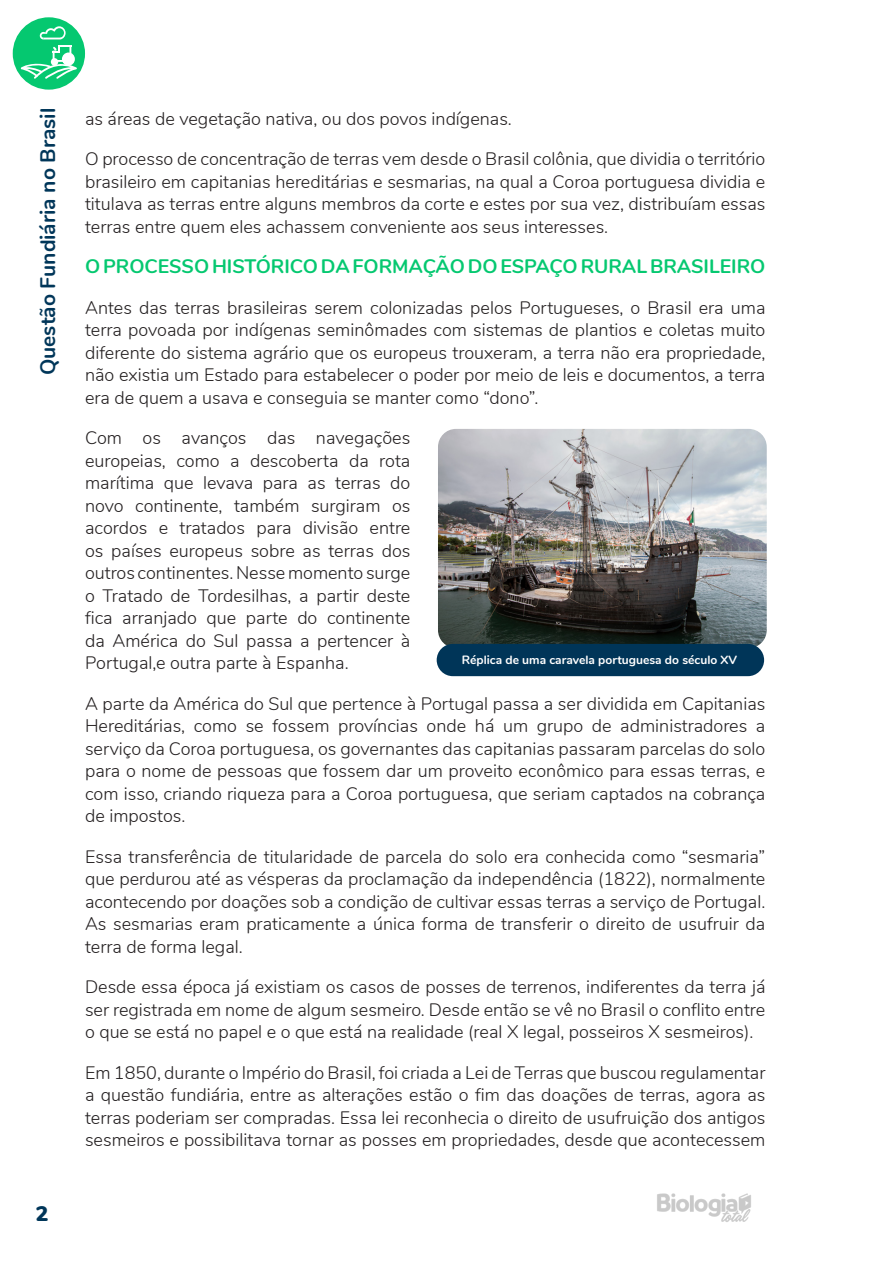
<style>
.page{position:relative;width:893px;height:1263px;background:#fff}
.page>*{position:absolute;margin:0;border:0;box-sizing:border-box;transform-origin:0 0}
.t1{font:700 21px "Nunito";color:#003659}
.t2{font:900 21px "Nunito";color:#003659}
.TÍTULO_PEQUENO_1{font:700 19.5px "Nunito";color:#05c870}
.TEXTO{font:300 18px/22.5px "Nunito";color:#231f20;text-align:justify}
.LEGENDA_IMG{font:700 12px "Nunito";color:#fff}
</style>
<div class="page">
<img style="left:657px;top:1193px;width:94px;height:29px">
<div style="left:13px;top:17px;width:72px;height:73px;background:#05c870;border-radius:50%"></div>
<svg style="left:21px;top:26px;width:56px;height:53px"></svg>
<div style="left:51px;top:58px;width:7px;height:8px;background:#fff;border-radius:50%"></div>
<div style="left:62px;top:53px;width:13px;height:13px;background:#fff;border-radius:50%"></div>
<img style="left:438px;top:429px;width:329px;height:219px">
<div style="left:437px;top:644px;width:327px;height:32px;background:#003558;border-radius:16px"></div>
<p class="t1" style="left:32px;top:375px;width:269px;rotate:-90deg">Questão Fundiária no Brasil</p>
<p class="TEXTO" style="left:85px;top:106px;width:428px">as áreas de vegetação nativa, ou dos povos indígenas.</p>
<p class="TEXTO" style="left:85px;top:147px;width:682px">O processo de concentração de terras vem desde o Brasil colônia, que dividia o território brasileiro em capitanias hereditárias e sesmarias, na qual a Coroa portuguesa dividia e titulava as terras entre alguns membros da corte e estes por sua vez, distribuíam essas terras entre quem eles achassem conveniente aos seus interesses.</p>
<p class="TÍTULO_PEQUENO_1" style="left:85px;top:252px;width:682px">O PROCESSO HISTÓRICO DA FORMAÇÃO DO ESPAÇO RURAL BRASILEIRO</p>
<p class="TEXTO" style="left:85px;top:295px;width:682px">Antes das terras brasileiras serem colonizadas pelos Portugueses, o Brasil era uma terra povoada por indígenas seminômades com sistemas de plantios e coletas muito diferente do sistema agrário que os europeus trouxeram, a terra não era propriedade, não existia um Estado para estabelecer o poder por meio de leis e documentos, a terra era de quem a usava e conseguia se manter como “dono”.</p>
<p class="TEXTO" style="left:85px;top:426px;width:327px">Com os avanços das navegações europeias, como a descoberta da rota marítima que levava para as terras do novo continente, também surgiram os acordos e tratados para divisão entre os países europeus sobre as terras dos outros continentes. Nesse momento surge o Tratado de Tordesilhas, a partir deste fica arranjado que parte do continente da América do Sul passa a pertencer à Portugal,e outra parte à Espanha.</p>
<p class="TEXTO" style="left:85px;top:691px;width:682px">A parte da América do Sul que pertence à Portugal passa a ser dividida em Capitanias Hereditárias, como se fossem províncias onde há um grupo de administradores a serviço da Coroa portuguesa, os governantes das capitanias passaram parcelas do solo para o nome de pessoas que fossem dar um proveito econômico para essas terras, e com isso, criando riqueza para a Coroa portuguesa, que seriam captados na cobrança de impostos.</p>
<p class="TEXTO" style="left:85px;top:844px;width:682px">Essa transferência de titularidade de parcela do solo era conhecida como “sesmaria” que perdurou até as vésperas da proclamação da independência (1822), normalmente acontecendo por doações sob a condição de cultivar essas terras a serviço de Portugal.<br>As sesmarias eram praticamente a única forma de transferir o direito de usufruir da terra de forma legal.</p>
<p class="TEXTO" style="left:85px;top:975px;width:682px">Desde essa época já existiam os casos de posses de terrenos, indiferentes da terra já ser registrada em nome de algum sesmeiro. Desde então se vê no Brasil o conflito entre o que se está no papel e o que está na realidade (real X legal, posseiros X sesmeiros).</p>
<p class="TEXTO" style="left:85px;top:1060px;width:682px">Em 1850, durante o Império do Brasil, foi criada a Lei de Terras que buscou regulamentar a questão fundiária, entre as alterações estão o fim das doações de terras, agora as terras poderiam ser compradas. Essa lei reconhecia o direito de usufruição dos antigos sesmeiros e possibilitava tornar as posses em propriedades, desde que acontecessem</p>
<p class="LEGENDA_IMG" style="left:462px;top:650px;width:277px">Réplica de uma caravela portuguesa do século XV</p>
<p class="t2" style="left:36px;top:1198px;width:14px">2</p>
</div>
